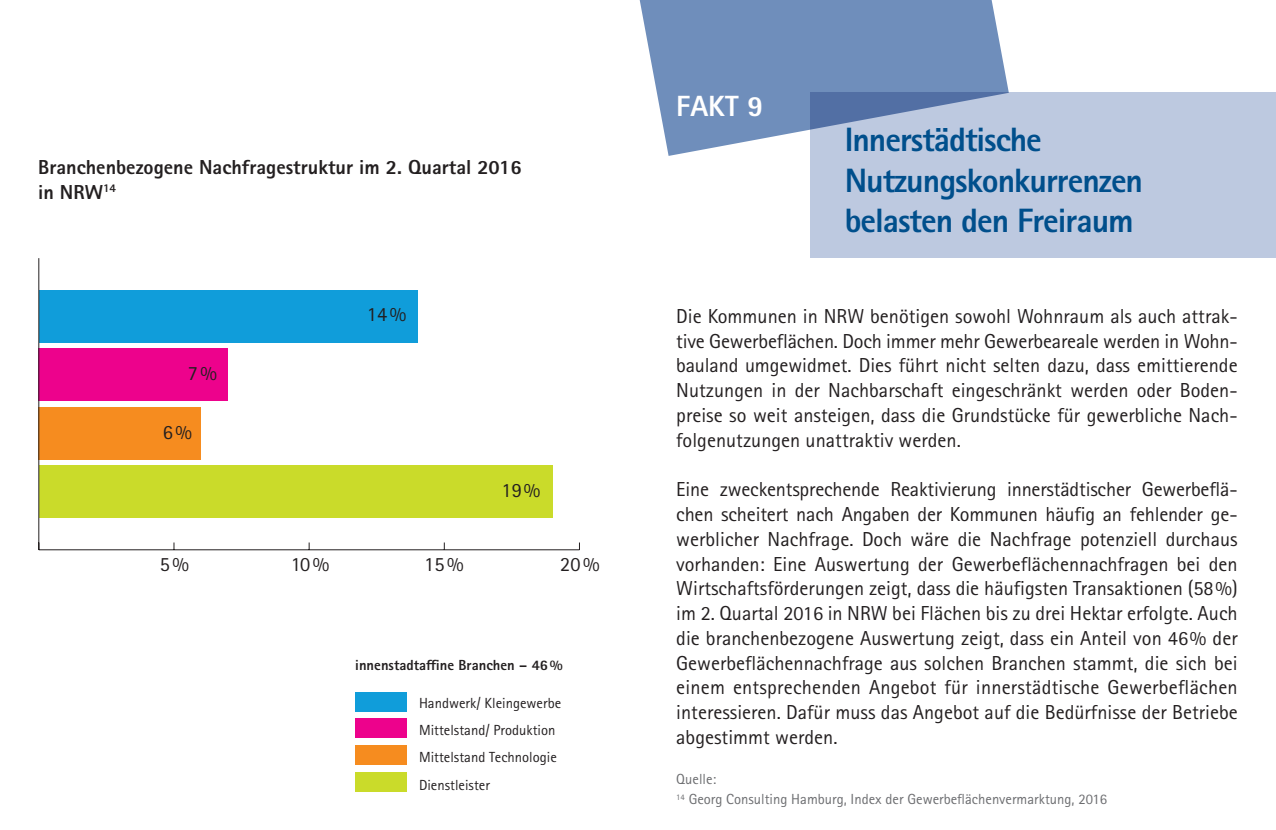
<style>
.page{position:relative;width:1276px;height:830px;background:#fff}
.page>*{position:absolute;margin:0;border:0;box-sizing:border-box;transform-origin:0 0}
.t1{font:800 33.75px/40.5px "Rotis Sans Serif Pro";letter-spacing:-.03em;color:#004f8c}
.t2{font:800 29.25px "Rotis Sans Serif Pro";color:#fff}
.t3{font:20.25px/24.8px "Rotis Sans Serif Pro";color:#231f20;text-align:justify}
.t4{font:800 20.25px/24.8px "Rotis Sans Serif Pro";color:#231f20}
.t5{font:14.62px/27.2px "Rotis Sans Serif Pro";color:#231f20}
.t6{font:14.62px/20.7px "Rotis Sans Serif Pro";color:#6c6d70}
.t7{font:800 14.62px "Rotis Sans Serif Pro";color:#231f20}
</style>
<div class="page">
<div style="left:810px;top:93px;width:466px;height:165px;background:#bdc9e0"></div>
<svg style="left:639px;top:0;width:370px;height:156px;fill:#6f8ebb"></svg>
<div style="left:39px;top:465px;width:513px;height:52px;background:#cadb2a"></div>
<div style="left:39px;top:406px;width:162px;height:53px;background:#f68c1f"></div>
<div style="left:39px;top:348px;width:189px;height:53px;background:#ed028c"></div>
<div style="left:39px;top:290px;width:378px;height:52px;background:#109dda"></div>
<div style="left:355px;top:692px;width:51px;height:19px;background:#109dda"></div>
<div style="left:355px;top:718px;width:51px;height:19px;background:#ed028c"></div>
<div style="left:355px;top:745px;width:51px;height:19px;background:#f68c1f"></div>
<div style="left:355px;top:772px;width:51px;height:19px;background:#cadb2a"></div>
<hr style="left:39px;top:549px;width:540px;height:1px;background:#231f20">
<hr style="left:38px;top:258px;width:1px;height:291px;background:#231f20">
<p class="t4" style="left:38px;top:155px;width:485px">Branchenbezogene Nachfragestruktur im 2. Quartal 2016 in NRW<sup>14</sup></p>
<p class="t3" style="left:188px;top:360px;width:31px">7%</p>
<p class="t3" style="left:163px;top:420px;width:31px">6%</p>
<p class="t3" style="left:367px;top:302px;width:41px">14%</p>
<p class="t3" style="left:501px;top:477px;width:40px">19%</p>
<p class="t3" style="left:160px;top:551px;width:31px">5%</p>
<p class="t3" style="left:291px;top:551px;width:40px">10%</p>
<p class="t3" style="left:424px;top:551px;width:41px">15%</p>
<p class="t3" style="left:560px;top:551px;width:41px">20%</p>
<p class="t7" style="left:355px;top:655px;width:209px">innenstadtaffine Branchen – 46%</p>
<p class="t5" style="left:419px;top:689px;width:144px">Handwerk/ Kleingewerbe<br>Mittelstand/ Produktion<br>Mittelstand Technologie<br>Dienstleister</p>
<h2 class="t2" style="left:676px;top:87px;width:89px">FAKT 9</h2>
<h1 class="t1" style="left:844px;top:119px;width:300px">Innerstädtische<br>Nutzungskonkurrenzen belasten den Freiraum</h1>
<p class="t3" style="left:676px;top:303px;width:563px">Die Kommunen in NRW benötigen sowohl Wohnraum als auch attrak&shy;tive Gewerbeflächen. Doch immer mehr Gewerbeareale werden in Wohn&shy;bauland umgewidmet. Dies führt nicht selten dazu, dass emittierende Nutzungen in der Nachbarschaft eingeschränkt werden oder Boden&shy;preise so weit ansteigen, dass die Grundstücke für gewerbliche Nach&shy;folgenutzungen unattraktiv werden.</p>
<p class="t3" style="left:676px;top:477px;width:563px">Eine zweckentsprechende Reaktivierung innerstädtischer Gewerbeflä&shy;chen scheitert nach Angaben der Kommunen häufig an fehlender ge&shy;werblicher Nachfrage. Doch wäre die Nachfrage potenziell durchaus vorhanden: Eine Auswertung der Gewerbeflächennachfragen bei den Wirtschaftsförderungen zeigt, dass die häufigsten Transaktionen (58%) im 2. Quartal 2016 in NRW bei Flächen bis zu drei Hektar erfolgte. Auch die branchenbezogene Auswertung zeigt, dass ein Anteil von 46% der Gewerbeflächennachfrage aus solchen Branchen stammt, die sich bei einem entsprechenden Angebot für innerstädtische Gewerbeflächen interessieren. Dafür muss das Angebot auf die Bedürfnisse der Betriebe abgestimmt werden.</p>
<p class="t6" style="left:676px;top:768px;width:432px">Quelle:<br><sup>14</sup> Georg Consulting Hamburg, Index der Gewerbeflächenvermarktung, 2016</p>
</div>
